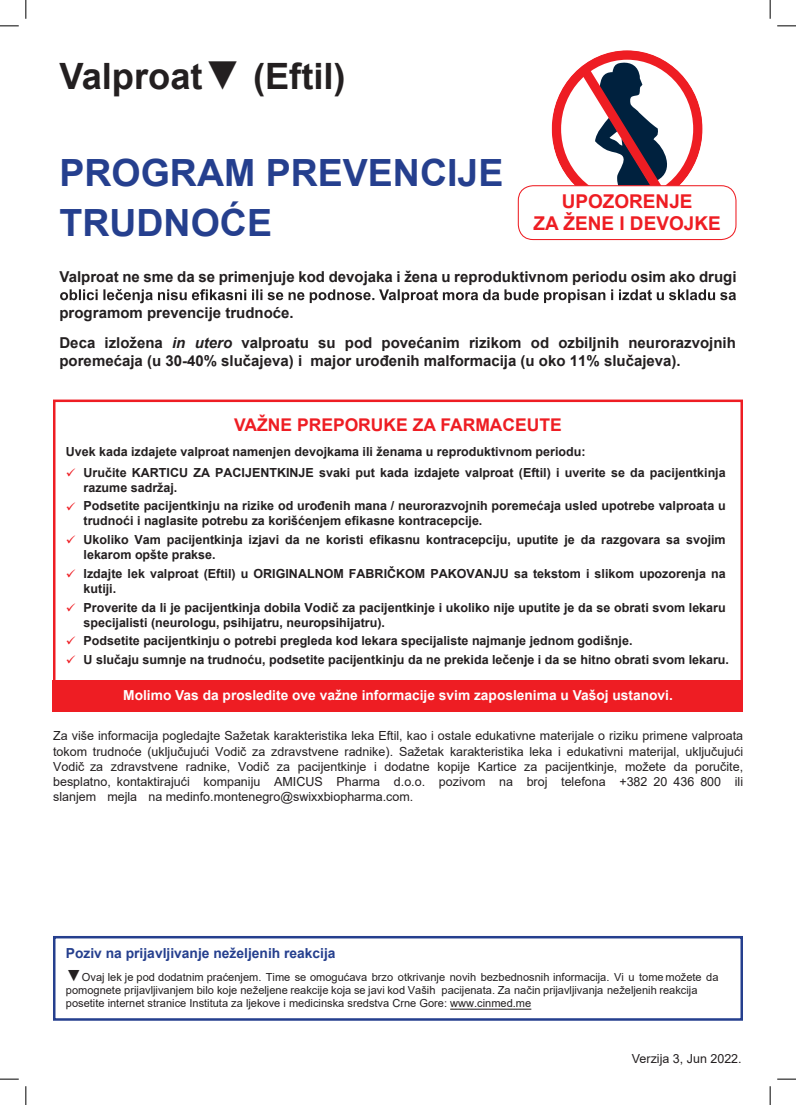
<style>
.page{position:relative;width:796px;height:1105px;background:#fff}
.page>*{position:absolute;margin:0;border:0;box-sizing:border-box;transform-origin:0 0}
.t1{font:700 37.5px/50px "Arial";color:#253f8e}
.t2{font:700 36.25px "Arial";color:#231f20}
.t3{font:700 19px/22.8px "Arial";color:#ee1d23;text-align:center}
.t4{font:700 17.5px "Arial";color:#ee1d23}
.t5{font:700 15px/18px "Arial";color:#231f20}
.t6{font:700 13.88px "Arial";color:#253f8e}
.t7{font:700 13.75px "Arial";color:#fff}
.t8{font:700 12.5px/15px "Arial";color:#231f20}
.t9{font:12.5px/15px "Arial";color:#231f20;text-align:justify}
.t10{font:11px/13.2px "Arial";color:#231f20}
.s1{font-size:40.75px}
.s2{font-style:italic}
.s3{font-size:16.25px}
</style>
<div class="page">
<svg style="left:551px;top:50px;width:152px;height:135px"></svg>
<div style="left:518px;top:185px;width:218px;height:55px;border:1px solid #ee1d23;border-radius:15px"></div>
<div style="left:53px;top:935px;width:690px;height:85px;background:#fff;border:2px solid #253f8e"></div>
<svg style="left:60px;top:289px;width:676px;height:14px"></svg>
<div style="left:53px;top:680px;width:690px;height:31px;background:#ee1d23"></div>
<svg style="left:0;top:25px;width:19px;height:2px"></svg>
<svg style="left:777px;top:25px;width:19px;height:2px"></svg>
<svg style="left:0;top:1078px;width:19px;height:1px"></svg>
<svg style="left:777px;top:1078px;width:19px;height:1px"></svg>
<svg style="left:25px;top:0;width:2px;height:19px"></svg>
<svg style="left:25px;top:1086px;width:2px;height:18px"></svg>
<svg style="left:769px;top:0;width:2px;height:19px"></svg>
<svg style="left:769px;top:1086px;width:2px;height:18px"></svg>
<hr style="left:450px;top:1008px;width:81px;height:1px;background:#231f20">
<h2 class="t2" style="left:59px;top:51px;width:288px">Valproat<span class="s1">▼</span> (Eftil)</h2>
<h1 class="t1" style="left:59px;top:148px;width:445px">PROGRAM PREVENCIJE<br>TRUDNOĆE</h1>
<p class="t5" style="left:59px;top:268px;width:678px">Valproat ne sme da se primenjuje kod devojaka i žena u reproduktivnom periodu osim ako drugi</p>
<p class="t5" style="left:59px;top:304px;width:236px">programom prevencije trudnoće.</p>
<h3 class="t3" style="left:533px;top:190px;width:189px">UPOZORENJE<br>ZA ŽENE I DEVOJKE</h3>
<p class="t5" style="left:59px;top:334px;width:678px">Deca izložena <span class="s2">in utero</span> valproatu su pod povećanim rizikom od ozbiljnih neurorazvojnih poremećaja (u 30-40% slučajeva) i major urođenih malformacija (u oko 11% slučajeva).</p>
<h3 class="t4" style="left:234px;top:412px;width:329px">VAŽNE PREPORUKE ZA FARMACEUTE</h3>
<p class="t8" style="left:66px;top:444px;width:521px">Uvek kada izdajete valproat namenjen devojkama ili ženama u reproduktivnom periodu:</p>
<p class="t8" style="left:84px;top:464px;width:643px">Uručite KARTICU ZA PACIJENTKINJE svaki put kada izdajete valproat (Eftil) i uverite se da pacijentkinja razume sadržaj.</p>
<p class="t8" style="left:84px;top:498px;width:643px">Podsetite pacijentkinju na rizike od urođenih mana / neurorazvojnih poremećaja usled upotrebe valproata u trudnoći i naglasite potrebu za korišćenjem efikasne kontracepcije.</p>
<p class="t8" style="left:84px;top:532px;width:643px">Ukoliko Vam pacijentkinja izjavi da ne koristi efikasnu kontracepciju, uputite je da razgovara sa svojim lekarom opšte prakse.</p>
<p class="t8" style="left:84px;top:566px;width:643px">Izdajte lek valproat (Eftil) u ORIGINALNOM FABRIČKOM PAKOVANJU sa tekstom i slikom upozorenja na kutiji.</p>
<p class="t8" style="left:84px;top:599px;width:643px">Proverite da li je pacijentkinja dobila Vodič za pacijentkinje i ukoliko nije uputite je da se obrati svom lekaru specijalisti (neurologu, psihijatru, neuropsihijatru).</p>
<p class="t8" style="left:84px;top:631px;width:647px;line-height:18.8px">Podsetite pacijentkinju o potrebi pregleda kod lekara specijaliste najmanje jednom godišnje.<br>U slučaju sumnje na trudnoću, podsetite pacijentkinju da ne prekida lečenje i da se hitno obrati svom lekaru.</p>
<p class="t7" style="left:123px;top:685px;width:551px">Molimo Vas da prosledite ove važne informacije svim zaposlenima u Vašoj ustanovi.</p>
<p class="t9" style="left:53px;top:728px;width:691px">Za više informacija pogledajte Sažetak karakteristika leka Eftil, kao i ostale edukativne materijale o riziku primene valproata tokom trudnoće (uključujući Vodič za zdravstvene radnike). Sažetak karakteristika leka i edukativni materijal, uključujući Vodič za zdravstvene radnike, Vodič za pacijentkinje i dodatne kopije Kartice za pacijentkinje, možete da poručite, besplatno, kontaktirajući kompaniju AMICUS Pharma d.o.o. pozivom na broj telefona +382 20 436 800 ili slanjem mejla na medinfo.montenegro@swixxbiopharma.com.</p>
<p class="t6" style="left:66px;top:942px;width:271px">Poziv na prijavljivanje neželjenih reakcija</p>
<p class="t10" style="left:66px;top:969px;width:654px"><span class="s3">▼</span>Ovaj lek je pod dodatnim praćenjem. Time se omogućava brzo otkrivanje novih bezbednosnih informacija. Vi u tome možete da pomognete prijavljivanjem bilo koje neželjene reakcije koja se javi kod Vaših pacijenata. Za način prijavljivanja neželjenih reakcija posetite internet stranice Instituta za ljekove i medicinska sredstva Crne Gore: www.cinmed.me</p>
<p class="t9" style="left:632px;top:1050px;width:111px">Verzija 3, Jun 2022.</p>
</div>
